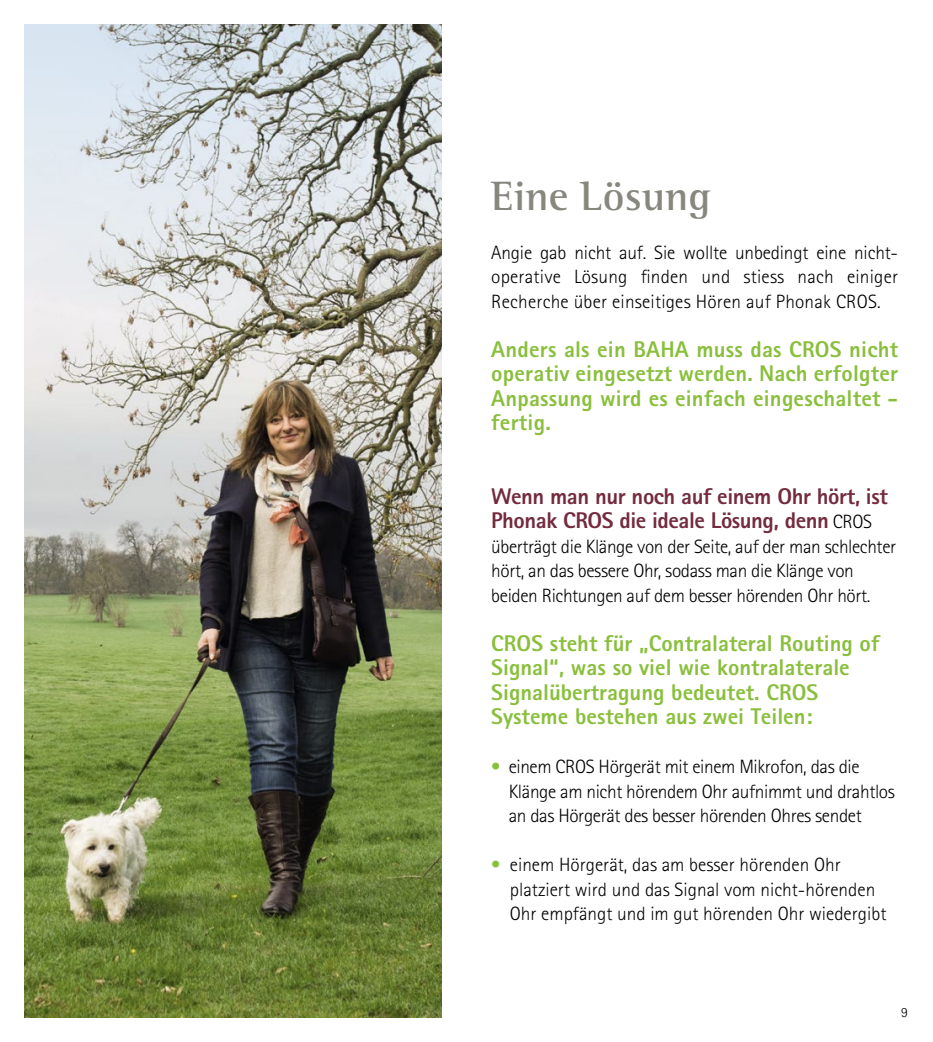
<style>
.page{position:relative;width:933px;height:1042px;background:#fff}
.page>*{position:absolute;margin:0;border:0;box-sizing:border-box;transform-origin:0 0}
.t1{font:700 42px "Rotis Semi Serif Pro";color:#88877f}
.t2{font:800 22.75px/24.5px "Rotis Sans Serif Pro";color:#89bf3c}
.t3{font:800 22.75px/24.5px "Rotis Sans Serif Pro";letter-spacing:-.02em;color:#732b3d}
.t4{font:300 19.25px/24.5px "Rotis Sans Serif Pro";letter-spacing:-.02em;color:#000}
.t5{font:300 19.25px/24.5px "Rotis Sans Serif Pro";letter-spacing:.01em;color:#000}
.t6{font:300 19.25px/24.5px "Rotis Sans Serif Pro";color:#000}
.t7{font:300 14px "Rotis Sans Serif Pro";color:#000}
.s1{font-weight:300;font-size:19.25px;color:#000}
.s2{color:#89bf3c}
</style>
<div class="page">
<img style="left:25px;top:25px;width:416px;height:992px">
<h1 class="t1" style="left:491px;top:170px;width:221px">Eine Lösung</h1>
<p class="t5" style="left:491px;top:240px;width:408px">Angie gab nicht auf. Sie wollte unbedingt eine nicht&shy;operative Lösung finden und stiess nach einiger<br>Recherche über einseitiges Hören auf Phonak CROS.</p>
<p class="t2" style="left:491px;top:337px;width:408px">Anders als ein BAHA muss das CROS nicht operativ eingesetzt werden. Nach erfolgter Anpassung wird es einfach eingeschaltet - fertig.</p>
<p class="t3" style="left:491px;top:484px;width:398px">Wenn man nur noch auf einem Ohr hört, ist<br>Phonak CROS die ideale Lösung, denn <span class="s1">CROS</span></p>
<p class="t4" style="left:491px;top:534px;width:406px">überträgt die Klänge von der Seite, auf der man schlechter hört, an das bessere Ohr, sodass man die Klänge von beiden Richtungen auf dem besser hörenden Ohr hört.</p>
<p class="t2" style="left:491px;top:631px;width:389px">CROS steht für „Contralateral Routing of Signal“, was so viel wie kontralaterale Signalübertragung bedeutet. CROS Systeme bestehen aus zwei Teilen:</p>
<p class="t4" style="left:508px;top:755px;width:388px;text-indent:-17px"><span class="s2">•</span> einem CROS Hörgerät mit einem Mikrofon, das die<br>Klänge am nicht hörendem Ohr aufnimmt und drahtlos an das Hörgerät des besser hörenden Ohres sendet</p>
<p class="t6" style="left:510px;top:853px;width:378px;text-indent:-19px"><span class="s2">•</span> einem Hörgerät, das am besser hörenden Ohr platziert wird und das Signal vom nicht-hörenden<br>Ohr empfängt und im gut hörenden Ohr wiedergibt</p>
<p class="t7" style="left:901px;top:1004px;width:8px">9</p>
</div>
